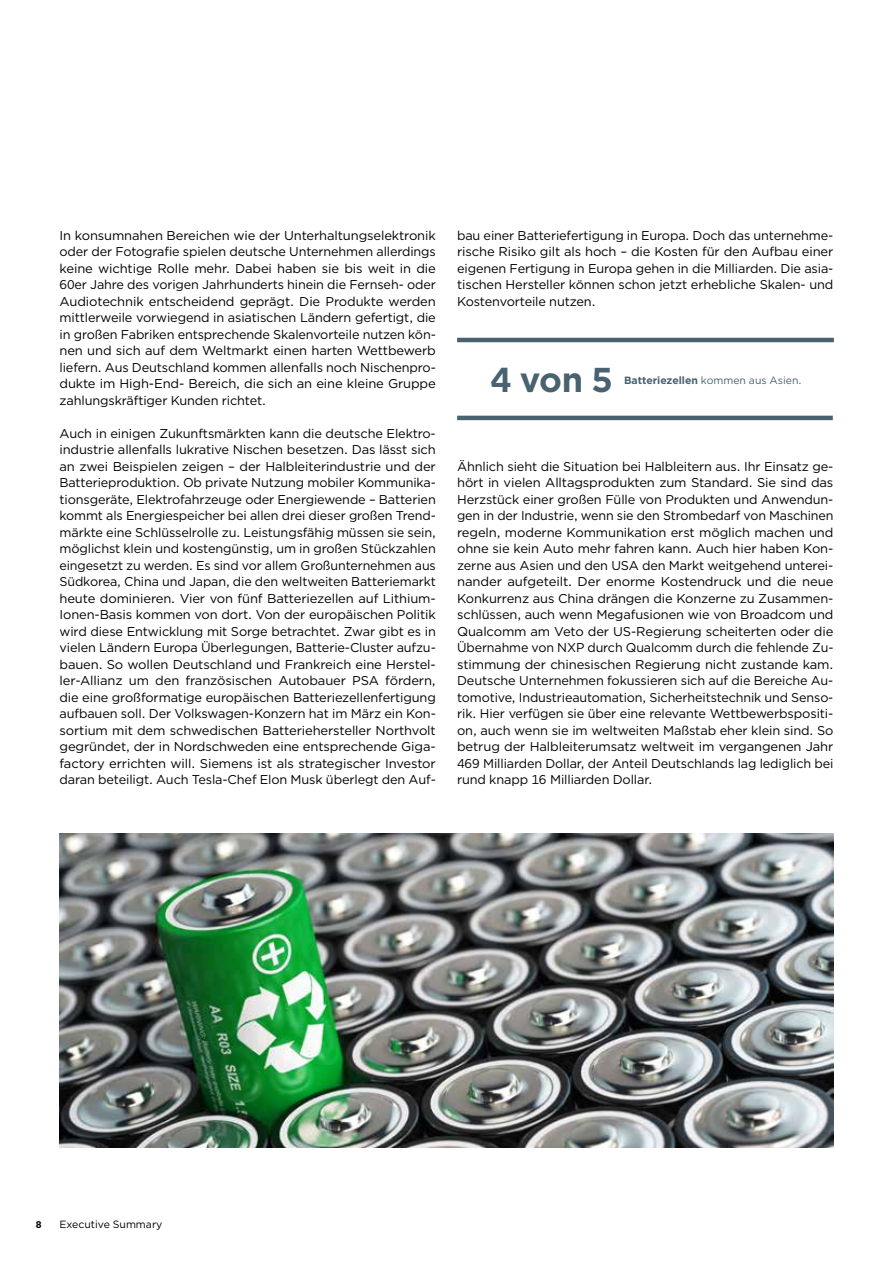
<style>
.page{position:relative;width:893px;height:1263px;background:#fff}
.page>*{position:absolute;margin:0;border:0;box-sizing:border-box;transform-origin:0 0}
.t1{font:700 34.5px "Gotham";color:#48626f}
.t2{font:12.75px/16.5px "Gotham";letter-spacing:-.01em;color:#000;text-align:justify}
.t3{font:10.5px "Gotham";color:#48626f}
.t4{font:10.5px "Gotham";color:#000}
.t5{font:700 9.75px "Gotham";color:#000}
.s1{font-weight:700}
</style>
<div class="page">
<hr style="left:457px;top:338px;width:377px;height:4px;background:#48626f">
<hr style="left:457px;top:416px;width:376px;height:4px;background:#48626f">
<img style="left:60px;top:834px;width:773px;height:313px">
<p class="t2" style="left:60px;top:227px;width:378px">In konsumnahen Bereichen wie der Unterhaltungselektronik oder der Fotografie spielen deutsche Unternehmen allerdings keine wichtige Rolle mehr. Dabei haben sie bis weit in die 60er Jahre des vorigen Jahrhunderts hinein die Fernseh- oder Audiotechnik entscheidend geprägt. Die Produkte werden mittlerweile vorwiegend in asiatischen Ländern gefertigt, die in großen Fabriken entsprechende Skalenvorteile nutzen kön&shy;nen und sich auf dem Weltmarkt einen harten Wettbewerb liefern. Aus Deutschland kommen allenfalls noch Nischenpro&shy;dukte im High-End- Bereich, die sich an eine kleine Gruppe zahlungskräftiger Kunden richtet.</p>
<p class="t2" style="left:60px;top:425px;width:378px;text-align:left">Auch in einigen Zukunftsmärkten kann die deutsche Elektro&shy;industrie allenfalls lukrative Nischen besetzen. Das lässt sich an zwei Beispielen zeigen – der Halbleiterindustrie und der Batterieproduktion. Ob private Nutzung mobiler Kommunika&shy;tionsgeräte, Elektrofahrzeuge oder Energiewende – Batterien kommt als Energiespeicher bei allen drei dieser großen Trend&shy;märkte eine Schlüsselrolle zu. Leistungsfähig müssen sie sein, möglichst klein und kostengünstig, um in großen Stückzahlen eingesetzt zu werden. Es sind vor allem Großunternehmen aus Südkorea, China und Japan, die den weltweiten Batteriemarkt heute dominieren. Vier von fünf Batteriezellen auf Lithium-Ionen-Basis kommen von dort. Von der europäischen Politik wird diese Entwicklung mit Sorge betrachtet. Zwar gibt es in vielen Ländern Europa Überlegungen, Batterie-Cluster aufzu&shy;bauen. So wollen Deutschland und Frankreich eine Herstel&shy;ler-Allianz um den französischen Autobauer PSA fördern, die eine großformatige europäischen Batteriezellenfertigung aufbauen soll. Der Volkswagen-Konzern hat im März ein Kon&shy;sortium mit dem schwedischen Batteriehersteller Northvolt gegründet, der in Nordschweden eine entsprechende Giga&shy;factory errichten will. Siemens ist als strategischer Investor daran beteiligt. Auch Tesla-Chef Elon Musk überlegt den Auf-</p>
<p class="t2" style="left:457px;top:227px;width:378px">bau einer Batteriefertigung in Europa. Doch das unternehme&shy;rische Risiko gilt als hoch – die Kosten für den Aufbau einer eigenen Fertigung in Europa gehen in die Milliarden. Die asia&shy;tischen Hersteller können schon jetzt erhebliche Skalen- und Kostenvorteile nutzen.</p>
<h1 class="t1" style="left:490px;top:357px;width:124px">4 von 5</h1>
<p class="t3" style="left:624px;top:374px;width:179px"><span class="s1">Batteriezellen</span> kommen aus Asien.</p>
<p class="t2" style="left:457px;top:458px;width:378px">Ähnlich sieht die Situation bei Halbleitern aus. Ihr Einsatz ge&shy;hört in vielen Alltagsprodukten zum Standard. Sie sind das Herzstück einer großen Fülle von Produkten und Anwendun&shy;gen in der Industrie, wenn sie den Strombedarf von Maschinen regeln, moderne Kommunikation erst möglich machen und ohne sie kein Auto mehr fahren kann. Auch hier haben Kon&shy;zerne aus Asien und den USA den Markt weitgehend unterei&shy;nander aufgeteilt. Der enorme Kostendruck und die neue Konkurrenz aus China drängen die Konzerne zu Zusammen&shy;schlüssen, auch wenn Megafusionen wie von Broadcom und Qualcomm am Veto der US-Regierung scheiterten oder die Übernahme von NXP durch Qualcomm durch die fehlende Zu&shy;stimmung der chinesischen Regierung nicht zustande kam.<br>Deutsche Unternehmen fokussieren sich auf die Bereiche Au&shy;tomotive, Industrieautomation, Sicherheitstechnik und Senso&shy;rik. Hier verfügen sie über eine relevante Wettbewerbspositi&shy;on, auch wenn sie im weltweiten Maßstab eher klein sind. So betrug der Halbleiterumsatz weltweit im vergangenen Jahr 469 Milliarden Dollar, der Anteil Deutschlands lag lediglich bei rund knapp 16 Milliarden Dollar.</p>
<p class="t5" style="left:36px;top:1218px;width:7px">8</p>
<p class="t4" style="left:60px;top:1217px;width:104px">Executive Summary</p>
</div>
